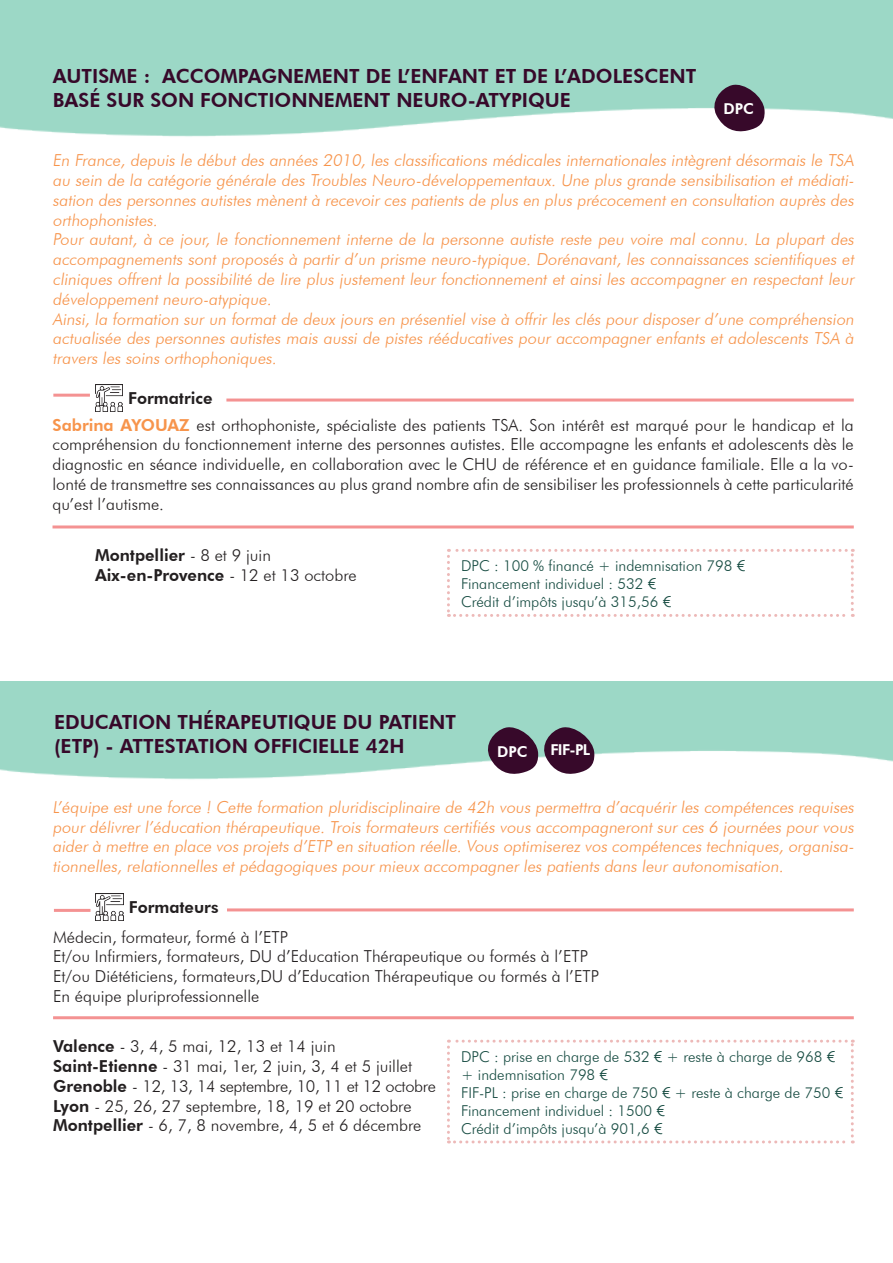
<style>
.page{position:relative;width:893px;height:1263px;background:#fff}
.page>*{position:absolute;margin:0;border:0;box-sizing:border-box;transform-origin:0 0}
.t1{font:800 19.5px/23.4px "Futura BT";color:#37092a}
.t2{font:300 16.5px/19.8px "Futura BT";color:#f7944b}
.t3{font:300 16.5px/19.8px "Futura BT";color:#231f20}
.t4{font:800 16.5px/19.8px "Futura BT";color:#231f20}
.t5{font:300 15px/18px "Futura BT";color:#174c42}
.t6{font:800 15px "Futura BT";color:#fff}
.s1{font-weight:800;color:#f7944b}
.s2{font-weight:300}
.s3{font-family:"Century Gothic";font-weight:400}
.s4{font-weight:800}
</style>
<div class="page">
<svg style="left:707px;top:76px;width:66px;height:56px"></svg>
<svg style="left:447px;top:549px;width:407px;height:68px"></svg>
<img style="left:95px;top:384px;width:27px;height:28px">
<hr style="left:226px;top:398px;width:628px;height:3px;background:#f49292">
<hr style="left:53px;top:394px;width:37px;height:3px;background:#f49292">
<hr style="left:53px;top:525px;width:801px;height:3px;background:#f49292">
<svg style="left:447px;top:1040px;width:407px;height:103px"></svg>
<img style="left:96px;top:893px;width:27px;height:27px">
<hr style="left:227px;top:908px;width:627px;height:3px;background:#f49292">
<hr style="left:54px;top:909px;width:36px;height:3px;background:#f49292">
<hr style="left:53px;top:1016px;width:801px;height:3px;background:#f49292">
<svg style="left:480px;top:718px;width:122px;height:56px"></svg>
<p class="t1" style="left:53px;top:64px;width:645px">AUTISME : ACCOMPAGNEMENT DE L’ENFANT ET DE L’ADOLESCENT<br>BASÉ SUR SON FONCTIONNEMENT NEURO-ATYPIQUE</p>
<p class="t6" style="left:723px;top:100px;width:32px">DPC</p>
<p class="t2" style="left:53px;top:150px;width:806px">En France, depuis le début des années 2010, les classifications médicales internationales intègrent désormais le TSA au sein de la catégorie générale des Troubles Neuro-développementaux. Une plus grande sensibilisation et médiati&shy;sation des personnes autistes mènent à recevoir ces patients de plus en plus précocement en consultation auprès des orthophonistes.<br>Pour autant, à ce jour, le fonctionnement interne de la personne autiste reste peu voire mal connu. La plupart des accompagnements sont proposés à partir d’un prisme neuro-typique. Dorénavant, les connaissances scientifiques et cliniques offrent la possibilité de lire plus justement leur fonctionnement et ainsi les accompagner en respectant leur développement neuro-atypique.<br>Ainsi, la formation sur un format de deux jours en présentiel vise à offrir les clés pour disposer d’une compréhension actualisée des personnes autistes mais aussi de pistes rééducatives pour accompagner enfants et adolescents TSA à travers les soins orthophoniques.</p>
<p class="t4" style="left:128px;top:388px;width:86px">Formatrice</p>
<p class="t3" style="left:53px;top:415px;width:803px;text-align:justify"><span class="s1">Sabrina AYOUAZ</span> est orthophoniste, spécialiste des patients TSA. Son intérêt est marqué pour le handicap et la compréhension du fonctionnement interne des personnes autistes. Elle accompagne les enfants et adolescents dès le diagnostic en séance individuelle, en collaboration avec le CHU de référence et en guidance familiale. Elle a la vo&shy;lonté de transmettre ses connaissances au plus grand nombre afin de sensibiliser les professionnels à cette particularité qu’est l’autisme.</p>
<p class="t4" style="left:95px;top:545px;width:263px">Montpellier <span class="s2">- 8 et 9 juin<br></span>Aix-en-Provence <span class="s2">- 12 et 13 octobre</span></p>
<p class="t5" style="left:461px;top:556px;width:286px">DPC : 100 % financé + indemnisation 798 <span class="s3">€<br></span>Financement individuel : 532 <span class="s3">€<br></span>Crédit d’impôts jusqu’à 315,56 <span class="s3">€</span></p>
<p class="t1" style="left:54px;top:710px;width:404px">EDUCATION THÉRAPEUTIQUE DU PATIENT (ETP) - ATTESTATION OFFICIELLE 42H</p>
<p class="t6" style="left:497px;top:742px;width:32px">DPC</p>
<p class="t6" style="left:550px;top:740px;width:41px">FIF-PL</p>
<p class="t2" style="left:53px;top:797px;width:806px;text-align:justify">L’équipe est une force ! Cette formation pluridisciplinaire de 42h vous permettra d’acquérir les compétences requises pour délivrer l’éducation thérapeutique. Trois formateurs certifiés vous accompagneront sur ces 6 journées pour vous aider à mettre en place vos projets d’ETP en situation réelle. Vous optimiserez vos compétences techniques, organisa&shy;tionnelles, relationnelles et pédagogiques pour mieux accompagner les patients dans leur autonomisation.</p>
<p class="t4" style="left:129px;top:897px;width:91px">Formateurs</p>
<p class="t3" style="left:53px;top:927px;width:547px">Médecin, formateur, formé à l’ETP<br>Et/ou Infirmiers, formateurs, DU d’Education Thérapeutique ou formés à l’ETP Et/ou Diététiciens, formateurs,DU d’Education Thérapeutique ou formés à l’ETP En équipe pluriprofessionnelle</p>
<p class="t3" style="left:53px;top:1036px;width:384px"><span class="s4">Valence</span> - 3, 4, 5 mai, 12, 13 et 14 juin <span class="s4">Saint-Etienne</span> - 31 mai, 1er, 2 juin, 3, 4 et 5 juillet <span class="s4">Grenoble</span> - 12, 13, 14 septembre, 10, 11 et 12 octobre <span class="s4">Lyon</span> - 25, 26, 27 septembre, 18, 19 et 20 octobre <span class="s4">Montpellier</span> - 6, 7, 8 novembre, 4, 5 et 6 décembre</p>
<p class="t5" style="left:461px;top:1047px;width:384px">DPC : prise en charge de 532 <span class="s3">€</span> + reste à charge de 968 <span class="s3">€ </span>+ indemnisation 798 <span class="s3">€<br></span>FIF-PL : prise en charge de 750 <span class="s3">€</span> + reste à charge de 750 <span class="s3">€ </span>Financement individuel : 1500 <span class="s3">€<br></span>Crédit d’impôts jusqu’à 901,6 <span class="s3">€</span></p>
</div>
